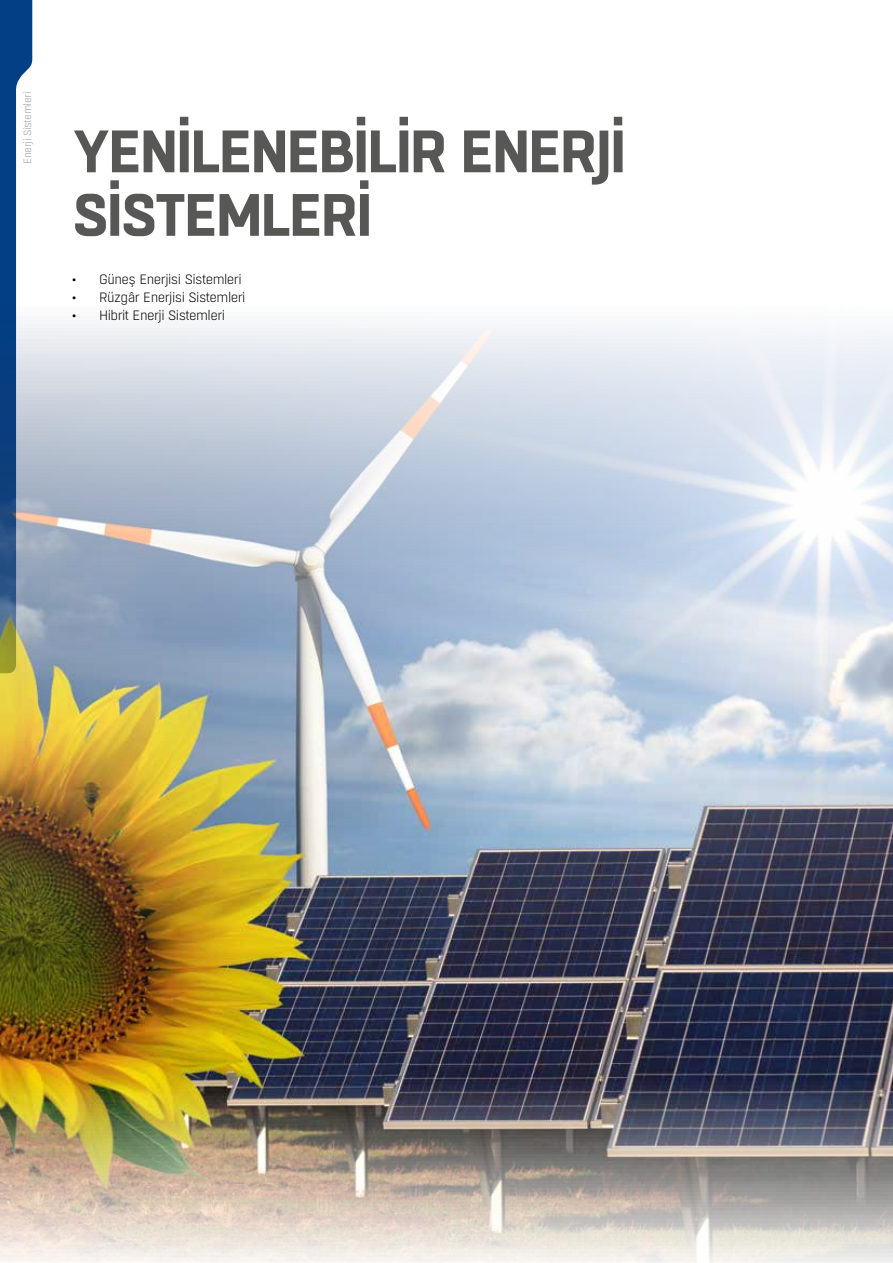
<style>
.page{position:relative;width:893px;height:1263px;background:#fff}
.page>*{position:absolute;margin:0;border:0;box-sizing:border-box;transform-origin:0 0}
.t1{font:700 59.55px/63.6px "Boxed";letter-spacing:-.03em;color:#575756}
.t2{font:300 13.5px "Boxed";letter-spacing:-.04em;color:#000}
.t3{font:300 10.5px "Boxed";letter-spacing:-.04em;color:#9d9d9c}
</style>
<div class="page">
<svg style="left:0;top:0;width:32px;height:300px"></svg>
<img style="left:0;top:300px;width:893px;height:963px">
<p class="t3" style="left:21px;top:164px;width:74px;rotate:-90deg">Enerji Sistemleri</p>
<h1 class="t1" style="left:72px;top:122px;width:555px">YENILENEBILIR ENERJI<br>SISTEMLERI</h1>
<p class="t2" style="left:72px;top:271px;width:171px">• Güneş Enerjisi Sistemleri</p>
<p class="t2" style="left:72px;top:289px;width:175px">• Rüzgâr Enerjisi Sistemleri</p>
<p class="t2" style="left:72px;top:307px;width:155px">• Hibrit Enerji Sistemleri</p>
</div>
